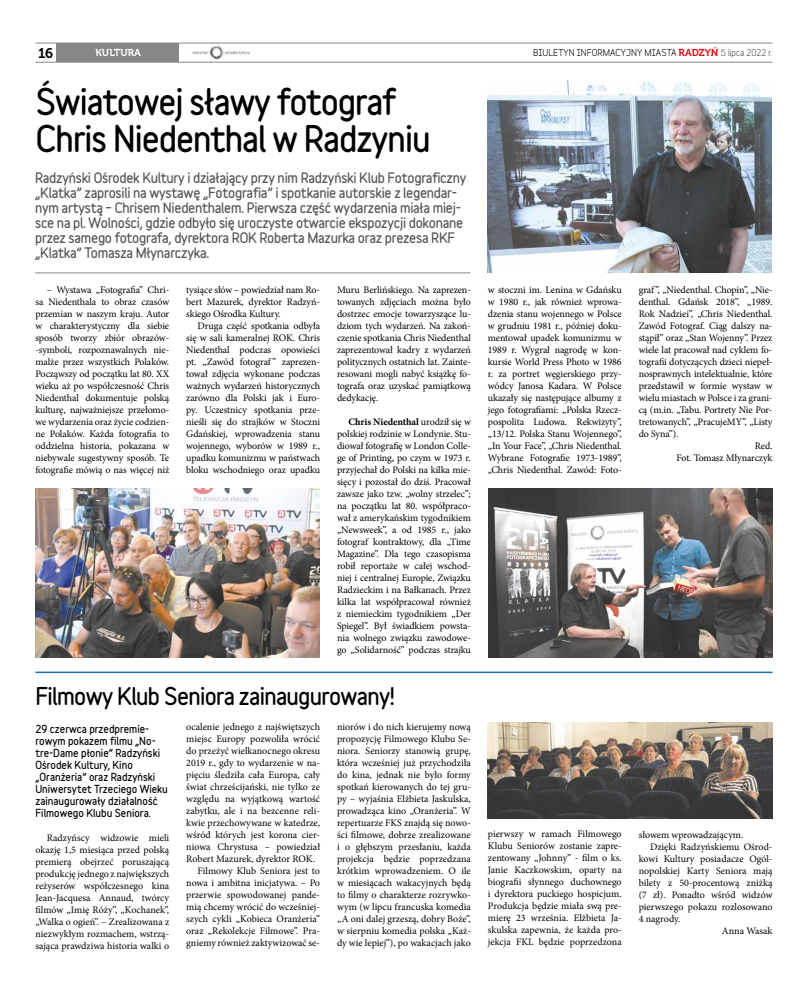
<style>
.page{position:relative;width:808px;height:993px;background:#fff}
.page>*{position:absolute;margin:0;border:0;box-sizing:border-box;transform-origin:0 0}
.t1{font:900 33px/37px "Variable";letter-spacing:-.03em;color:#000}
.t2{font:900 22px "Variable";letter-spacing:-.03em;color:#000}
.t3{font:14px "Museo 700";color:#000}
.t4{font:900 13px/15px "Variable";letter-spacing:-.02em;color:#575756}
.t5{font:10px/12px "Minion Pro";letter-spacing:-.005em;color:#000;text-align:justify}
.t6{font:900 10px/12px "Variable";color:#000}
.t7{font:10px "Museo 700";color:#fff}
.t8{font:700 9px "Variable";color:#000}
.s1{font-family:"Museo 700";font-weight:400;font-size:10px;color:#e30613}
.s2{font-weight:400}
.s3{font-weight:700}
</style>
<div class="page">
<div style="left:56px;top:43px;width:123px;height:19px;background:#878787"></div>
<hr style="left:35px;top:43px;width:737px;height:1px;background:#878787">
<hr style="left:35px;top:62px;width:737px;height:1px;background:#878787">
<img style="left:192px;top:45px;width:58px;height:15px">
<hr style="left:35px;top:272px;width:435px;height:1px;background:#878787">
<img style="left:488px;top:80px;width:284px;height:192px">
<img style="left:35px;top:488px;width:284px;height:169px">
<img style="left:488px;top:488px;width:285px;height:169px">
<img style="left:488px;top:722px;width:284px;height:96px">
<hr style="left:35px;top:671px;width:737px;height:2px;background:#1d71b8">
<h3 class="t3" style="left:38px;top:45px;width:17px">16</h3>
<p class="t7" style="left:96px;top:47px;width:47px">KULTURA</p>
<p class="t8" style="left:533px;top:45px;width:241px">BIULETYN INFORMACYJNY MIASTA <span class="s1">RADZYŃ</span> <span class="s2">5 lipca 2022 r.</span></p>
<h1 class="t1" style="left:36px;top:82px;width:396px">Światowej sławy fotograf<br>Chris Niedenthal w Radzyniu</h1>
<p class="t4" style="left:35px;top:170px;width:433px">Radzyński Ośrodek Kultury i działający przy nim Radzyński Klub Fotograficzny „Klatka” zaprosili na wystawę „Fotografia” i spotkanie autorskie z legendar&shy;nym artystą – Chrisem Niedenthalem. Pierwsza część wydarzenia miała miej&shy;sce na pl. Wolności, gdzie odbyło się uroczyste otwarcie ekspozycji dokonane przez samego fotografa, dyrektora ROK Roberta Mazurka oraz prezesa RKF „Klatka” Tomasza Młynarczyka.</p>
<p class="t5" style="left:35px;top:283px;width:135px;text-indent:11px">– Wystawa „Fotografia” Chri&shy;sa Niedenthala to obraz czasów przemian w naszym kraju. Autor w charakterystyczny dla siebie sposób tworzy zbiór obrazów--symboli, rozpoznawalnych nie&shy;malże przez wszystkich Polaków.<br>Począwszy od początku lat 80. XX wieku aż po współczesność Chris Niedenthal dokumentuje polską kulturę, najważniejsze przełomo&shy;we wydarzenia oraz życie codzien&shy;ne Polaków. Każda fotografia to oddzielna historia, pokazana w niebywale sugestywny sposób. Te fotografie mówią o nas więcej niż</p>
<p class="t5" style="left:186px;top:283px;width:135px">tysiące słów – powiedział nam Ro&shy;bert Mazurek, dyrektor Radzyń&shy;skiego Ośrodka Kultury.</p>
<p class="t5" style="left:186px;top:319px;width:135px;text-indent:11px">Druga część spotkania odbyła się w sali kameralnej ROK. Chris Niedenthal podczas opowieści pt. „Zawód fotograf” zaprezen&shy;tował zdjęcia wykonane podczas ważnych wydarzeń historycznych zarówno dla Polski jak i Euro&shy;py. Uczestnicy spotkania prze&shy;nieśli się do strajków w Stoczni Gdańskiej, wprowadzenia stanu wojennego, wyborów w 1989 r., upadku komunizmu w państwach bloku wschodniego oraz upadku</p>
<p class="t5" style="left:337px;top:283px;width:135px">Muru Berlińskiego. Na zaprezen&shy;towanych zdjęciach można było dostrzec emocje towarzyszące lu&shy;dziom tych wydarzeń. Na zakoń&shy;czenie spotkania Chris Niedenthal zaprezentował kadry z wydarzeń politycznych ostatnich lat. Zainte&shy;resowani mogli nabyć książkę fo&shy;tografa oraz uzyskać pamiątkową dedykację.</p>
<p class="t5" style="left:337px;top:415px;width:135px;text-indent:11px"><span class="s3">Chris Niedenthal</span> urodził się w polskiej rodzinie w Londynie. Stu&shy;diował fotografię w London Colle&shy;ge of Printing, po czym w 1973 r. przyjechał do Polski na kilka mie&shy;sięcy i pozostał do dziś. Pracował zawsze jako tzw. „wolny strzelec”; na początku lat 80. współpraco&shy;wał z amerykańskim tygodnikiem „Newsweek”, a od 1985 r., jako fotograf kontraktowy, dla „Time Magazine”. Dla tego czasopisma robił reportaże w całej wschod&shy;niej i centralnej Europie, Związku Radzieckim i na Bałkanach. Przez kilka lat współpracował również z niemieckim tygodnikiem „Der Spiegel”. Był świadkiem powsta&shy;nia wolnego związku zawodowe&shy;go „Solidarność” podczas strajku</p>
<h2 class="t2" style="left:35px;top:678px;width:361px">Filmowy Klub Seniora zainaugurowany!</h2>
<p class="t6" style="left:35px;top:722px;width:134px">29 czerwca przedpremie&shy;rowym pokazem filmu „No&shy;tre-Dame płonie” Radzyński<br>Ośrodek Kultury, Kino „Oranżeria” oraz Radzyński<br>Uniwersytet Trzeciego Wieku zainaugurowały działalność<br>Filmowego Klubu Seniora.</p>
<p class="t5" style="left:35px;top:831px;width:135px;text-indent:11px">Radzyńscy widzowie mieli okazję 1,5 miesiąca przed polską premierą obejrzeć poruszającą produkcję jednego z największych reżyserów współczesnego kina Jean-Jacquesa Annaud, twórcy filmów „Imię Róży”, „Kochanek”, „Walka o ogień”. – Zrealizowana z niezwykłym rozmachem, wstrzą&shy;sająca prawdziwa historia walki o</p>
<p class="t5" style="left:186px;top:720px;width:135px">ocalenie jednego z najświętszych</p>
<p class="t5" style="left:186px;top:732px;width:135px">miejsc Europy pozwoliła wrócić</p>
<p class="t5" style="left:186px;top:744px;width:135px">do przeżyć wielkanocnego okresu</p>
<p class="t5" style="left:186px;top:756px;width:135px">2019 r., gdy to wydarzenie w na-</p>
<p class="t5" style="left:186px;top:768px;width:135px">pięciu śledziła cała Europa, cały</p>
<p class="t5" style="left:186px;top:780px;width:135px">świat chrześcijański, nie tylko ze</p>
<p class="t5" style="left:186px;top:792px;width:135px">względu na wyjątkową wartość</p>
<p class="t5" style="left:186px;top:804px;width:135px">zabytku, ale i na bezcenne reli-</p>
<p class="t5" style="left:186px;top:816px;width:135px">kwie przechowywane w katedrze,</p>
<p class="t5" style="left:186px;top:828px;width:135px">wśród których jest korona cier-</p>
<p class="t5" style="left:186px;top:840px;width:135px">niowa Chrystusa – powiedział</p>
<p class="t5" style="left:186px;top:852px;width:130px">Robert Mazurek, dyrektor ROK.</p>
<p class="t5" style="left:198px;top:864px;width:124px">Filmowy Klub Seniora jest to</p>
<p class="t5" style="left:186px;top:876px;width:135px">nowa i ambitna inicjatywa. – Po</p>
<p class="t5" style="left:186px;top:888px;width:135px">przerwie spowodowanej pande-</p>
<p class="t5" style="left:186px;top:900px;width:135px">mią chcemy wrócić do wcześniej-</p>
<p class="t5" style="left:186px;top:912px;width:135px">szych cykli „Kobieca Oranżeria”</p>
<p class="t5" style="left:186px;top:924px;width:135px">oraz „Rekolekcje Filmowe”. Pra-</p>
<p class="t5" style="left:186px;top:936px;width:135px">gniemy również zaktywizować se-</p>
<p class="t5" style="left:337px;top:720px;width:135px">niorów i do nich kierujemy nową propozycję Filmowego Klubu Se&shy;niora. Seniorzy stanowią grupę, która wcześniej już przychodziła do kina, jednak nie było formy spotkań kierowanych do tej gru&shy;py – wyjaśnia Elżbieta Jaskulska, prowadząca kino „Oranżeria”. W repertuarze FKS znajdą się nowo&shy;ści filmowe, dobrze zrealizowane i o głębszym przesłaniu, każda projekcja będzie poprzedzana krótkim wprowadzeniem. O ile w miesiącach wakacyjnych będą to filmy o charakterze rozrywko&shy;wym (w lipcu francuska komedia „A oni dalej grzeszą, dobry Boże”, w sierpniu komedia polska „Każ&shy;dy wie lepiej”), po wakacjach jako</p>
<p class="t5" style="left:488px;top:283px;width:135px">w stoczni im. Lenina w Gdańsku w 1980 r., jak również wprowa&shy;dzenia stanu wojennego w Polsce w grudniu 1981 r., później doku&shy;mentował upadek komunizmu w 1989 r. Wygrał nagrodę w kon&shy;kursie World Press Photo w 1986 r. za portret węgierskiego przy&shy;wódcy Janosa Kadara. W Polsce ukazały się następujące albumy z jego fotografiami: „Polska Rzecz&shy;pospolita Ludowa. Rekwizyty”, „13/12. Polska Stanu Wojennego”, „In Your Face”, „Chris Niedenthal.<br>Wybrane Fotografie 1973-1989”, „Chris Niedenthal. Zawód: Foto-</p>
<p class="t5" style="left:639px;top:283px;width:135px">graf”, „Niedenthal. Chopin”, „Nie-</p>
<p class="t5" style="left:639px;top:295px;width:135px">denthal. Gdańsk 2018”, „1989.</p>
<p class="t5" style="left:639px;top:307px;width:135px">Rok Nadziei”, „Chris Niedenthal.</p>
<p class="t5" style="left:639px;top:319px;width:135px">Zawód Fotograf. Ciąg dalszy na-</p>
<p class="t5" style="left:639px;top:331px;width:135px">stąpił” oraz „Stan Wojenny”. Przez</p>
<p class="t5" style="left:639px;top:343px;width:135px">wiele lat pracował nad cyklem fo-</p>
<p class="t5" style="left:639px;top:355px;width:135px">tografii dotyczących dzieci niepeł-</p>
<p class="t5" style="left:639px;top:367px;width:135px">nosprawnych intelektualnie, które</p>
<p class="t5" style="left:639px;top:379px;width:135px">przedstawił w formie wystaw w</p>
<p class="t5" style="left:639px;top:391px;width:135px">wielu miastach w Polsce i za grani-</p>
<p class="t5" style="left:639px;top:403px;width:135px">cą (m.in. „Tabu. Portrety Nie Por-</p>
<p class="t5" style="left:639px;top:415px;width:135px">tretowanych”, „PracujeMY”, „Listy</p>
<p class="t5" style="left:639px;top:427px;width:41px">do Syna”).</p>
<p class="t5" style="left:755px;top:439px;width:19px">Red.</p>
<p class="t5" style="left:676px;top:451px;width:98px">Fot. Tomasz Młynarczyk</p>
<p class="t5" style="left:488px;top:827px;width:135px">pierwszy w ramach Filmowego Klubu Seniorów zostanie zapre&shy;zentowany „Johnny” - film o ks.<br>Janie Kaczkowskim, oparty na biografii słynnego duchownego i dyrektora puckiego hospicjum.<br>Produkcja będzie miała swą pre&shy;mierę 23 września. Elżbieta Ja&shy;skulska zapewnia, że każda pro&shy;jekcja FKL będzie poprzedzona</p>
<p class="t5" style="left:639px;top:828px;width:106px">słowem wprowadzającym.</p>
<p class="t5" style="left:650px;top:840px;width:124px">Dzięki Radzyńskiemu Ośrod-</p>
<p class="t5" style="left:639px;top:852px;width:135px">kowi Kultury posiadacze Ogól-</p>
<p class="t5" style="left:639px;top:864px;width:135px">nopolskiej Karty Seniora mają</p>
<p class="t5" style="left:639px;top:876px;width:135px">bilety z 50-procentową zniżką</p>
<p class="t5" style="left:639px;top:888px;width:135px">(7 zł). Ponadto wśród widzów</p>
<p class="t5" style="left:639px;top:900px;width:135px">pierwszego pokazu rozlosowano</p>
<p class="t5" style="left:639px;top:912px;width:43px">4 nagrody.</p>
<p class="t5" style="left:722px;top:924px;width:52px">Anna Wasak</p>
</div>
